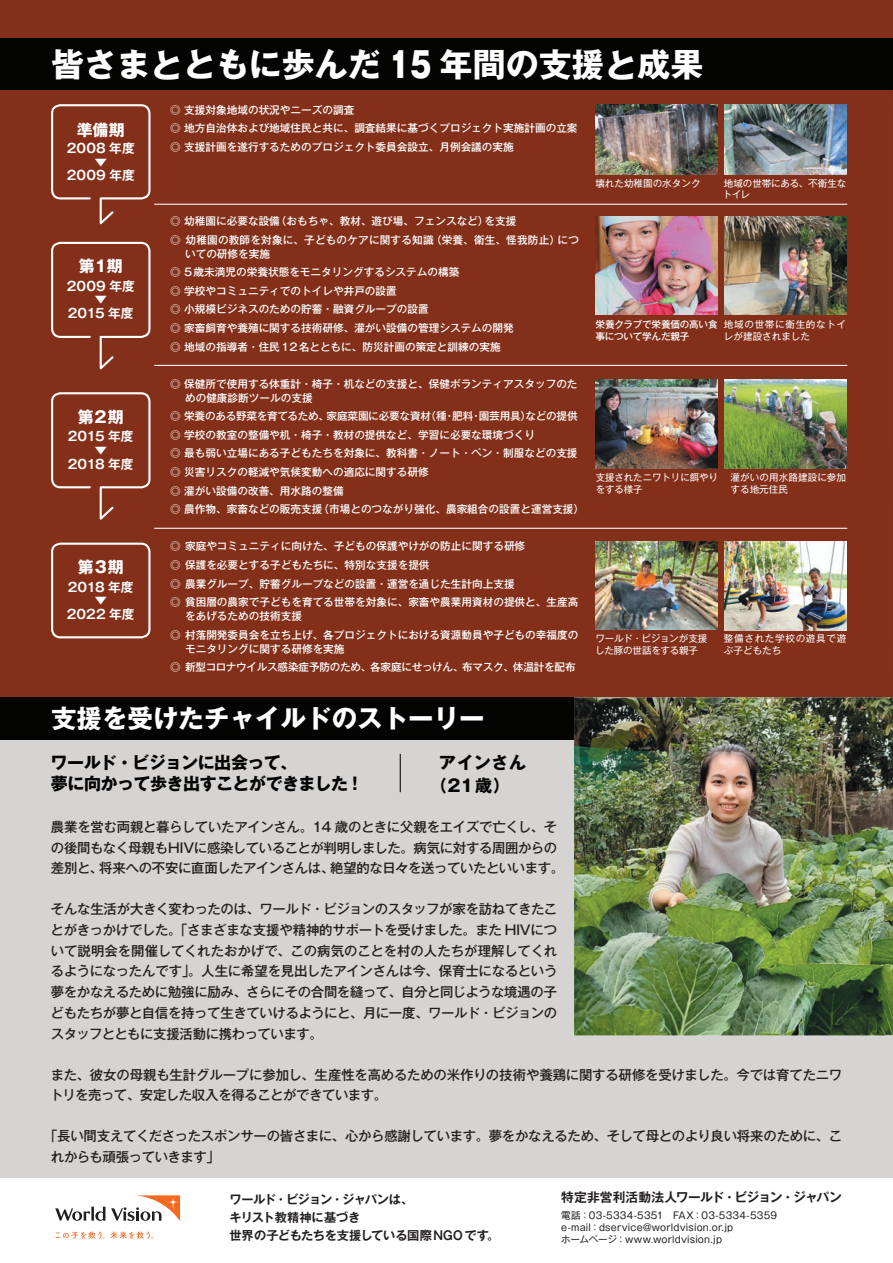
<style>
.page{position:relative;width:893px;height:1263px;background:#fff}
.page>*{position:absolute;margin:0;border:0;box-sizing:border-box;transform-origin:0 0}
.t1{font:700 33px "Gothic MB101 Pro";color:#fff}
.t2{font:700 25.5px "Gothic MB101 Pro";color:#fff}
.t3{font:700 16.95px/21.3px "Gothic MB101 Pro";letter-spacing:-.025em;color:#040503}
.t4{font:700 16.95px/23.4px "Gothic MB101 Pro";letter-spacing:.035em;color:#040503}
.t5{font:700 15.9px "Gothic MB101 Pro";letter-spacing:-.06em;color:#fff}
.t6{font:500 13.35px/20.7px "Gothic MB101 Pro";letter-spacing:-.025em;color:#231f20}
.t7{font:700 12.75px/13.8px "Gothic MB101 Pro De";color:#fff;text-align:center}
.t8{font:700 12.75px "Gothic MB101 Pro De";letter-spacing:-.02em;color:#231f20}
.t9{font:700 12.75px/13.8px "Gothic MB101 Pro De";letter-spacing:-.03em;color:#fff;text-align:center}
.t10{font:700 12.15px/18px "Gothic MB101 Pro De";letter-spacing:-.025em;color:#231f20}
.t11{font:500 10.65px/18.6px "Gothic MB101 Pro";color:#fff}
.t12{font:9.6px/11.7px "Gothic MB101 Pro";letter-spacing:.02em;color:#231f20}
.t13{font:9.6px/11.7px "Gothic MB101 Pro";color:#fff}
.t14{font:9.6px/11.7px "Gothic MB101 Pro";letter-spacing:.07em;color:#fff}
.t15{font:500 9.6px/11.7px "Gothic MB101 Pro";letter-spacing:-.02em;color:#fff}
.t16{font:9.6px/11.7px "Gothic MB101 Pro";letter-spacing:-.02em;color:#fff}
.s1{font-weight:800;font-size:34.65px}
</style>
<div class="page">
<div style="left:0;top:0;width:893px;height:722px;background:#832f19"></div>
<div style="left:0;top:697px;width:893px;height:481px;background:#d6d4d2"></div>
<div style="left:0;top:697px;width:893px;height:43px;background:#040503"></div>
<hr style="left:154px;top:204px;width:693px;height:1px;background:#fff">
<hr style="left:154px;top:365px;width:693px;height:1px;background:#fff">
<hr style="left:154px;top:528px;width:693px;height:1px;background:#fff">
<svg style="left:51px;top:104px;width:100px;height:121px"></svg>
<svg style="left:51px;top:241px;width:100px;height:129px"></svg>
<svg style="left:51px;top:392px;width:100px;height:128px"></svg>
<div style="left:51px;top:543px;width:100px;height:95px;border:2px solid #fff;border-radius:8px"></div>
<div style="left:0;top:38px;width:893px;height:51px;background:#040503"></div>
<svg style="left:55px;top:1231px;width:49px;height:8px"></svg>
<svg style="left:110px;top:1231px;width:43px;height:8px"></svg>
<svg style="left:55px;top:1195px;width:125px;height:26px"></svg>
<hr style="left:400px;top:754px;width:1px;height:38px;background:#040503">
<img style="left:724px;top:104px;width:122px;height:71px">
<img style="left:596px;top:104px;width:122px;height:71px">
<img style="left:724px;top:217px;width:122px;height:98px">
<img style="left:596px;top:217px;width:122px;height:98px">
<img style="left:724px;top:379px;width:122px;height:90px">
<img style="left:596px;top:379px;width:122px;height:90px">
<img style="left:724px;top:541px;width:122px;height:90px">
<img style="left:596px;top:541px;width:122px;height:88px">
<img style="left:574px;top:697px;width:319px;height:338px">
<h1 class="t1" style="left:51px;top:37px;width:654px">皆さまとともに歩んだ <span class="s1">15</span> 年間の支援と成果</h1>
<h3 class="t5" style="left:77px;top:117px;width:49px">準備期</h3>
<p class="t7" style="left:67px;top:139px;width:70px">2008 年度▼<br>2009 年度</p>
<p class="t11" style="left:170px;top:99px;width:409px">◎ 支援対象地域の状況やニーズの調査<br>◎ 地方自治体および地域住民と共に、調査結果に基づくプロジェクト実施計画の立案◎ 支援計画を遂行するためのプロジェクト委員会設立、月例会議の実施</p>
<p class="t13" style="left:595px;top:176px;width:107px">壊れた幼稚園の水タンク</p>
<p class="t13" style="left:723px;top:176px;width:125px">地域の世帯にある、不衛生なトイレ</p>
<h3 class="t5" style="left:79px;top:253px;width:45px">第１期</h3>
<p class="t7" style="left:67px;top:277px;width:70px">2009 年度▼<br>2015 年度</p>
<h3 class="t5" style="left:78px;top:403px;width:47px">第２期</h3>
<p class="t9" style="left:68px;top:428px;width:67px">2015 年度▼<br>2018 年度</p>
<h3 class="t5" style="left:78px;top:554px;width:47px">第３期</h3>
<p class="t7" style="left:67px;top:578px;width:69px">2018 年度▼<br>2022 年度</p>
<p class="t11" style="left:170px;top:210px;width:410px">◎ 幼稚園に必要な設備（おもちゃ、教材、遊び場、フェンスなど）を支援<br>◎ 幼稚園の教師を対象に、子どものケアに関する知識（栄養、衛生、怪我防止）につ</p>
<p class="t11" style="left:170px;top:243px;width:345px;text-indent:15px">いての研修を実施<br>◎ 5歳未満児の栄養状態をモニタリングするシステムの構築<br>◎ 学校やコミュニティでのトイレや井戸の設置<br>◎ 小規模ビジネスのための貯蓄・融資グループの設置<br>◎ 家畜飼育や養殖に関する技術研修、灌がい設備の管理システムの開発◎ 地域の指導者・住民12名とともに、防災計画の策定と訓練の実施</p>
<p class="t11" style="left:185px;top:376px;width:394px;line-height:13.8px;text-indent:-15px">◎ 保健所で使用する体重計・椅子・机などの支援と、保健ボランティアスタッフのための健康診断ツールの支援</p>
<p class="t11" style="left:170px;top:406px;width:416px">◎ 栄養のある野菜を育てるため、家庭菜園に必要な資材（種・肥料・園芸用具）などの提供◎ 学校の教室の整備や机・椅子・教材の提供など、学習に必要な環境づくり<br>◎ 最も弱い立場にある子どもたちを対象に、教科書・ノート・ペン・制服などの支援◎ 災害リスクの軽減や気候変動への適応に関する研修<br>◎ 灌がい設備の改善、用水路の整備<br>◎ 農作物、家畜などの販売支援（市場とのつながり強化、農家組合の設置と運営支援）</p>
<p class="t11" style="left:170px;top:536px;width:410px">◎ 家庭やコミュニティに向けた、子どもの保護やけがの防止に関する研修<br>◎ 保護を必要とする子どもたちに、特別な支援を提供<br>◎ 農業グループ、貯蓄グループなどの設置・運営を通じた生計向上支援<br>◎ 貧困層の農家で子どもを育てる世帯を対象に、家畜や農業用資材の提供と、生産高</p>
<p class="t11" style="left:170px;top:605px;width:410px;text-indent:15px">をあげるための技術支援<br>◎ 村落開発委員会を立ち上げ、各プロジェクトにおける資源動員や子どもの幸福度の</p>
<p class="t11" style="left:170px;top:638px;width:407px;text-indent:15px">モニタリングに関する研修を実施<br>◎ 新型コロナウイルス感染症予防のため、各家庭にせっけん、布マスク、体温計を配布</p>
<h2 class="t2" style="left:51px;top:697px;width:435px">支援を受けたチャイルドのストーリー</h2>
<p class="t15" style="left:596px;top:317px;width:123px">栄養クラブで栄養価の高い食事について学んだ親子</p>
<p class="t14" style="left:724px;top:317px;width:124px">地域の世帯に衛生的なトイレが建設されました</p>
<p class="t13" style="left:596px;top:470px;width:124px">支援されたニワトリに餌やりをする様子</p>
<p class="t13" style="left:731px;top:470px;width:117px">灌がいの用水路建設に参加する地元住民</p>
<p class="t16" style="left:595px;top:631px;width:114px">ワールド・ビジョンが支援した豚の世話をする親子</p>
<p class="t14" style="left:724px;top:631px;width:124px">整備された学校の遊具で遊ぶ子どもたち</p>
<h3 class="t3" style="left:51px;top:749px;width:314px">ワールド・ビジョンに出会って、<br>夢に向かって歩き出すことができました！</h3>
<p class="t6" style="left:51px;top:815px;width:515px">農業を営む両親と暮らしていたアインさん。14 歳のときに父親をエイズで亡くし、その後間もなく母親もHIVに感染していることが判明しました。病気に対する周囲からの差別と、将来への不安に直面したアインさんは、絶望的な日々を送っていたといいます。</p>
<p class="t6" style="left:51px;top:897px;width:508px;text-align:justify">そんな生活が大きく変わったのは、ワールド・ビジョンのスタッフが家を訪ねてきたことがきっかけでした。「さまざまな支援や精神的サポートを受けました。また HIVについて説明会を開催してくれたおかげで、この病気のことを村の人たちが理解してくれるようになったんです」。人生に希望を見出したアインさんは今、保育士になるという夢をかなえるために勉強に励み、さらにその合間を縫って、自分と同じような境遇の子どもたちが夢と自信を持って生きていけるようにと、月に一度、ワールド・ビジョンのスタッフとともに支援活動に携わっています。</p>
<p class="t6" style="left:50px;top:1062px;width:794px">また、彼女の母親も生計グループに参加し、生産性を高めるための米作りの技術や養鶏に関する研修を受けました。今では育てたニワトリを売って、安定した収入を得ることができています。</p>
<p class="t6" style="left:51px;top:1124px;width:793px;text-indent:-7px">「長い間支えてくださったスポンサーの皆さまに、心から感謝しています。夢をかなえるため、そして母とのより良い将来のために、これからも頑張っていきます」</p>
<h3 class="t4" style="left:430px;top:748px;width:98px;text-indent:9px">アインさん（21歳）</h3>
<p class="t10" style="left:230px;top:1189px;width:271px">ワールド・ビジョン・ジャパンは、<br>キリスト教精神に基づき<br>世界の子どもたちを支援している国際NGO です。</p>
<p class="t8" style="left:561px;top:1186px;width:282px">特定非営利活動法人ワールド・ビジョン・ジャパン</p>
<p class="t12" style="left:561px;top:1208px;width:217px">電話：03-5334-5351　FAX：03-5334-5359 e-mail：dservice@worldvision.or.jp　　<br>ホームページ：www.worldvision.jp</p>
</div>
